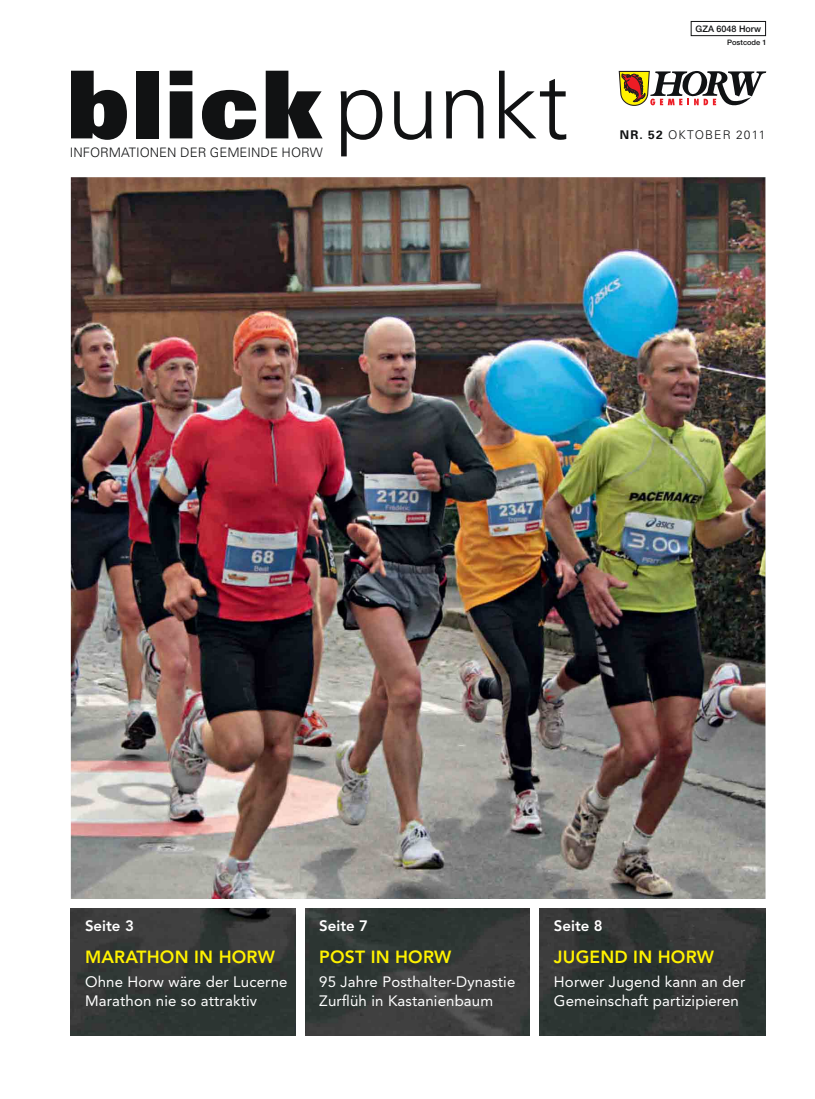
<style>
.page{position:relative;width:815px;height:1099px;background:#fff}
.page>*{position:absolute;margin:0;border:0;box-sizing:border-box;transform-origin:0 0}
.t1{font:900 93.75px "Univers";letter-spacing:.04em;color:#111213}
.t2{font:800 17.5px "Avenir";letter-spacing:.01em;color:#fff200}
.t3{font:15px/18.8px "Avenir";letter-spacing:.01em;color:#fff}
.t4{font:800 15px "Avenir";color:#fff}
.t5{font:300 13px "Univers";color:#111213}
.t6{font:300 12px "Univers";letter-spacing:.09em;color:#111213}
.t7{font:500 9px "Helvetica Neue";color:#111213}
.t8{font:500 7.5px "Helvetica Neue";color:#111213}
.s1{font-weight:300}
.s2{font-weight:700}
</style>
<div class="page">
<img style="left:71px;top:177px;width:694px;height:721px">
<img style="left:71px;top:908px;width:225px;height:127px">
<img style="left:305px;top:908px;width:225px;height:127px">
<img style="left:539px;top:908px;width:226px;height:127px">
<svg style="left:619px;top:71px;width:147px;height:35px"></svg>
<div style="left:691px;top:21px;width:75px;height:15px;border:1px solid #111213"></div>
<h1 class="t1" style="left:67px;top:71px;width:504px">blick<span class="s1">punkt</span></h1>
<p class="t5" style="left:70px;top:148px;width:255px">INFORMATIONEN DER GEMEINDE HORW</p>
<p class="t7" style="left:696px;top:26px;width:67px">GZA 6048 Horw</p>
<p class="t8" style="left:727px;top:39px;width:41px">Postcode 1</p>
<p class="t6" style="left:620px;top:131px;width:147px"><span class="s2">NR. 52</span> OKTOBER 2011</p>
<p class="t4" style="left:85px;top:919px;width:50px">Seite 3</p>
<p class="t4" style="left:319px;top:919px;width:50px">Seite 7</p>
<p class="t4" style="left:554px;top:919px;width:50px">Seite 8</p>
<p class="t2" style="left:85px;top:950px;width:191px">MARATHON IN HORW</p>
<p class="t3" style="left:85px;top:974px;width:204px">Ohne Horw wäre der Lucerne<br>Marathon nie so attraktiv</p>
<p class="t2" style="left:319px;top:950px;width:134px">POST IN HORW</p>
<p class="t3" style="left:319px;top:974px;width:198px">95 Jahre Posthalter-Dynastie<br>Zurflüh in Kastanienbaum</p>
<p class="t2" style="left:554px;top:950px;width:162px">JUGEND IN HORW</p>
<p class="t3" style="left:554px;top:974px;width:193px">Horwer Jugend kann an der<br>Gemeinschaft partizipieren</p>
</div>
